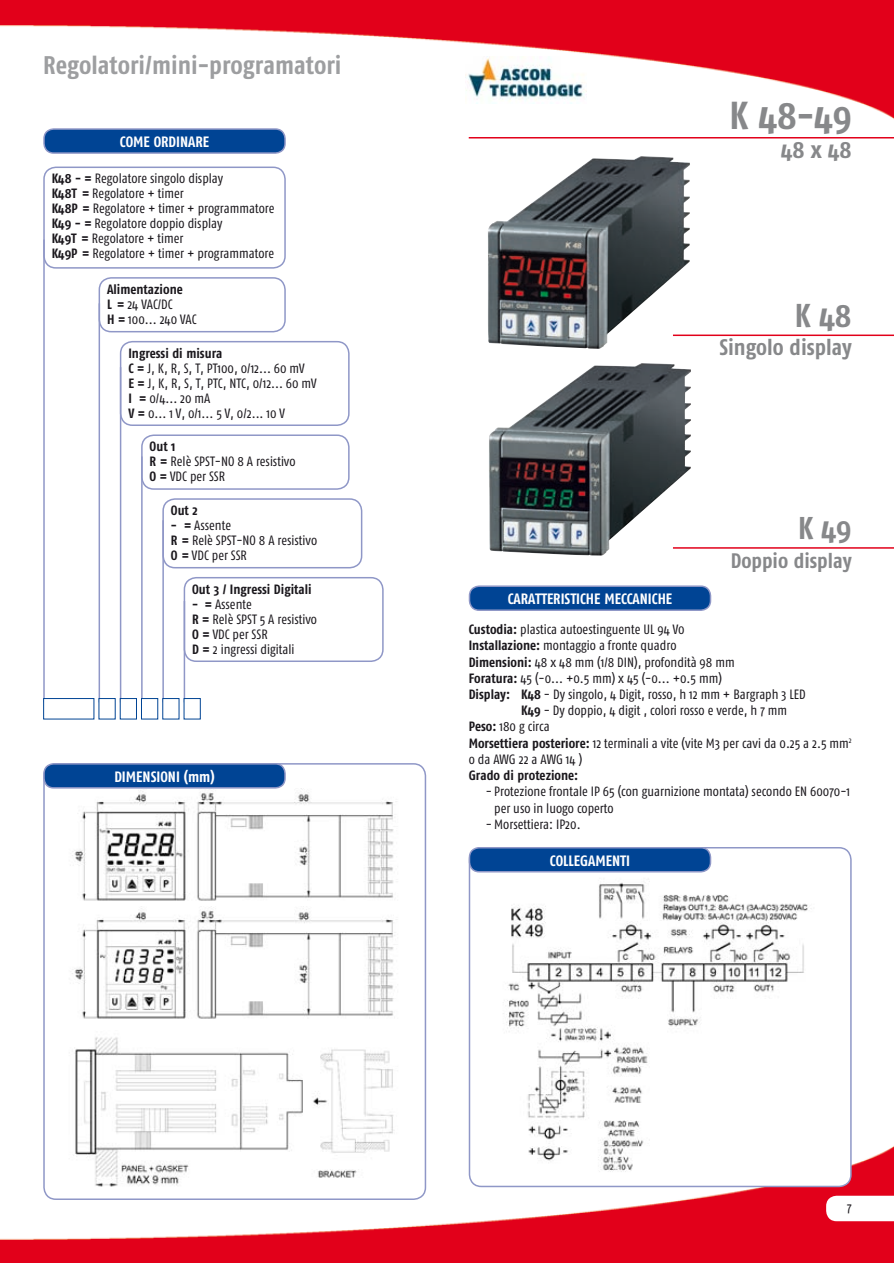
<style>
.page{position:relative;width:894px;height:1263px;background:#fff}
.page>*{position:absolute;margin:0;border:0;box-sizing:border-box;transform-origin:0 0}
.t1{font:700 39px "Fago Co";color:#87888a}
.t2{font:700 33px "Fago Co";color:#87888a}
.t3{font:700 31.5px "Fago Co";color:#87888a}
.t4{font:700 25.5px "Fago Co";color:#9d9ea0}
.t5{font:700 24px "Fago Co";color:#87888a}
.t6{font:700 22.5px "Fago Co";color:#87888a}
.t7{font:700 21px "Fago Co";color:#87888a}
.t8{font:700 15px "Fago Co";color:#fff}
.t9{font:13.5px/15px "Fago Co";color:#1a171c}
.t10{font:700 13.5px "Fago Co";color:#1a171c}
.s1{font-weight:700}
</style>
<div class="page">
<img style="left:0;top:1136px;width:893px;height:127px">
<img style="left:0;top:0;width:893px;height:119px">
<img style="left:465px;top:57px;width:121px;height:47px">
<div style="left:469px;top:586px;width:241px;height:24px;background:#004494;border-radius:10px"></div>
<div style="left:468px;top:585px;width:243px;height:26px;border:2px solid #8f97c7;border-radius:10px"></div>
<div style="left:44px;top:764px;width:381px;height:435px;background:#fff;border-radius:12px"></div>
<img style="left:60px;top:788px;width:337px;height:113px">
<div style="left:43px;top:763px;width:383px;height:437px;border:2px solid #8f97c7;border-radius:12px"></div>
<div style="left:44px;top:764px;width:241px;height:24px;background:#004494;border-radius:10px"></div>
<div style="left:43px;top:763px;width:243px;height:25px;border:2px solid #8f97c7;border-radius:10px"></div>
<img style="left:489px;top:363px;width:202px;height:193px">
<img style="left:488px;top:156px;width:202px;height:193px">
<div style="left:469px;top:848px;width:381px;height:338px;background:#fff;border-radius:12px"></div>
<img style="left:494px;top:869px;width:314px;height:303px">
<div style="left:468px;top:847px;width:383px;height:340px;border:2px solid #8f97c7;border-radius:12px"></div>
<div style="left:469px;top:848px;width:241px;height:24px;background:#004494;border-radius:10px"></div>
<div style="left:468px;top:847px;width:243px;height:25px;border:2px solid #8f97c7;border-radius:10px"></div>
<div style="left:44px;top:129px;width:241px;height:24px;background:#004494;border-radius:10px"></div>
<div style="left:43px;top:128px;width:243px;height:26px;border:2px solid #8f97c7;border-radius:10px"></div>
<div style="left:43px;top:167px;width:243px;height:102px;border:2px solid #8f97c7;border-radius:12px"></div>
<div style="left:99px;top:277px;width:187px;height:55px;border:2px solid #8f97c7;border-radius:12px"></div>
<div style="left:120px;top:341px;width:229px;height:85px;border:2px solid #8f97c7;border-radius:12px"></div>
<div style="left:141px;top:434px;width:208px;height:56px;border:2px solid #8f97c7;border-radius:12px"></div>
<div style="left:162px;top:498px;width:200px;height:70px;border:2px solid #8f97c7;border-radius:12px"></div>
<div style="left:184px;top:577px;width:199px;height:85px;border:2px solid #8f97c7;border-radius:12px"></div>
<hr style="left:43px;top:240px;width:2px;height:462px;background:#8f97c7">
<hr style="left:99px;top:303px;width:1px;height:399px;background:#8f97c7">
<hr style="left:120px;top:367px;width:1px;height:335px;background:#8f97c7">
<hr style="left:141px;top:456px;width:2px;height:246px;background:#8f97c7">
<hr style="left:162px;top:520px;width:2px;height:182px;background:#8f97c7">
<hr style="left:184px;top:601px;width:1px;height:101px;background:#8f97c7">
<img style="left:72px;top:908px;width:323px;height:111px">
<img style="left:73px;top:1037px;width:321px;height:150px">
<svg style="left:826px;top:1196px;width:67px;height:25px"></svg>
<hr style="left:673px;top:547px;width:220px;height:2px;background:#e2001a">
<hr style="left:673px;top:334px;width:220px;height:2px;background:#e2001a">
<div style="left:43px;top:698px;width:51px;height:21px;background:#fff;border:1px solid #004494"></div>
<div style="left:99px;top:698px;width:17px;height:21px;background:#fff"></div>
<div style="left:120px;top:698px;width:17px;height:21px;background:#fff;border:1px solid #004494"></div>
<div style="left:141px;top:698px;width:17px;height:21px;background:#fff;border:1px solid #004494"></div>
<div style="left:162px;top:698px;width:17px;height:21px;background:#fff;border:1px solid #004494"></div>
<div style="left:184px;top:698px;width:17px;height:21px;background:#fff;border:1px solid #004494"></div>
<hr style="left:468px;top:137px;width:425px;height:1px;background:#e2001a">
<h3 class="t4" style="left:43px;top:50px;width:300px">Regolatori/mini-programatori</h3>
<p class="t8" style="left:120px;top:133px;width:9px">COME</p>
<p class="t8" style="left:154px;top:133px;width:8px">ORDINARE</p>
<p class="t9" style="left:52px;top:171px;width:224px"><span class="s1">K48 - =</span> Regolatore singolo display<br><span class="s1">K48T =</span> Regolatore + timer<br><span class="s1">K48P =</span> Regolatore + timer + programmatore <span class="s1">K49 - =</span> Regolatore doppio display<br><span class="s1">K49T =</span> Regolatore + timer<br><span class="s1">K49P =</span> Regolatore + timer + programmatore</p>
<p class="t9" style="left:107px;top:282px;width:91px"><span class="s1">Alimentazione<br>L =</span> 24 VAC/DC<br><span class="s1">H =</span> 100... 240 VAC</p>
<p class="t9" style="left:128px;top:345px;width:190px"><span class="s1">Ingressi di misura<br>C =</span> J, K, R, S, T, PT100, 0/12... 60 mV<br><span class="s1">E =</span> J, K, R, S, T, PTC, NTC, 0/12... 60 mV<br><span class="s1">I =</span> 0/4... 20 mA<br><span class="s1">V =</span> 0... 1 V, 0/1... 5 V, 0/2... 10 V</p>
<p class="t9" style="left:150px;top:439px;width:147px"><span class="s1">Out 1<br>R =</span> Relè SPST-NO 8 A resistivo<br><span class="s1">O =</span> VDC per SSR</p>
<p class="t10" style="left:171px;top:502px;width:28px">Out 2</p>
<p class="t9" style="left:171px;top:518px;width:148px"><span class="s1">- =</span> Assente<br><span class="s1">R =</span> Relè SPST-NO 8 A resistivo<br><span class="s1">O =</span> VDC per SSR</p>
<p class="t10" style="left:192px;top:581px;width:121px">Out 3 / Ingressi Digitali</p>
<p class="t9" style="left:192px;top:596px;width:126px"><span class="s1">- =</span> Assente<br><span class="s1">R =</span> Relè SPST 5 A resistivo<br><span class="s1">O =</span> VDC per SSR<br><span class="s1">D =</span> 2 ingressi digitali</p>
<p class="t8" style="left:114px;top:768px;width:102px">Dimensioni (mm)</p>
<h1 class="t1" style="left:729px;top:92px;width:123px">K 48-49</h1>
<h3 class="t5" style="left:781px;top:135px;width:72px">48 x 48</h3>
<h2 class="t2" style="left:794px;top:296px;width:58px">K 48</h2>
<h3 class="t6" style="left:719px;top:334px;width:134px">Singolo display</h3>
<h3 class="t3" style="left:797px;top:510px;width:55px">K 49</h3>
<h3 class="t7" style="left:730px;top:548px;width:122px">Doppio display</h3>
<p class="t8" style="left:507px;top:590px;width:166px">Caratteristiche Meccaniche</p>
<p class="t9" style="left:468px;top:622px;width:217px"><span class="s1">Custodia:</span> plastica autoestinguente UL 94 V0</p>
<p class="t9" style="left:468px;top:638px;width:209px"><span class="s1">Installazione:</span> montaggio a fronte quadro</p>
<p class="t9" style="left:468px;top:654px;width:267px"><span class="s1">Dimensioni:</span> 48 x 48 mm (1/8 DIN), profondità 98 mm</p>
<p class="t9" style="left:468px;top:670px;width:255px"><span class="s1">Foratura:</span> 45 (-0... +0.5 mm) x 45 (-0... +0.5 mm)</p>
<p class="t9" style="left:468px;top:687px;width:338px"><span class="s1">Display: K48</span> - Dy singolo, 4 Digit, rosso, h 12 mm + Bargraph 3 LED</p>
<p class="t9" style="left:521px;top:703px;width:267px"><span class="s1">K49</span> - Dy doppio, 4 digit , colori rosso e verde, h 7 mm</p>
<p class="t9" style="left:468px;top:719px;width:82px"><span class="s1">Peso:</span> 180 g circa</p>
<p class="t9" style="left:468px;top:735px;width:384px"><span class="s1">Morsettiera posteriore:</span> 12 terminali a vite (vite M3 per cavi da 0.25 a 2.5 mm<sup>2</sup></p>
<p class="t9" style="left:468px;top:751px;width:115px">o da AWG 22 a AWG 14 )</p>
<p class="t10" style="left:468px;top:767px;width:111px">Grado di protezione:</p>
<p class="t9" style="left:494px;top:783px;width:357px;line-height:16.2px;text-indent:-9px">- Protezione frontale IP 65 (con guarnizione montata) secondo EN 60070-1 per uso in luogo coperto</p>
<p class="t9" style="left:485px;top:816px;width:96px">- Morsettiera: IP20.</p>
<p class="t8" style="left:550px;top:851px;width:81px">Collegamenti</p>
<p class="t9" style="left:847px;top:1200px;width:6px">7</p>
</div>
